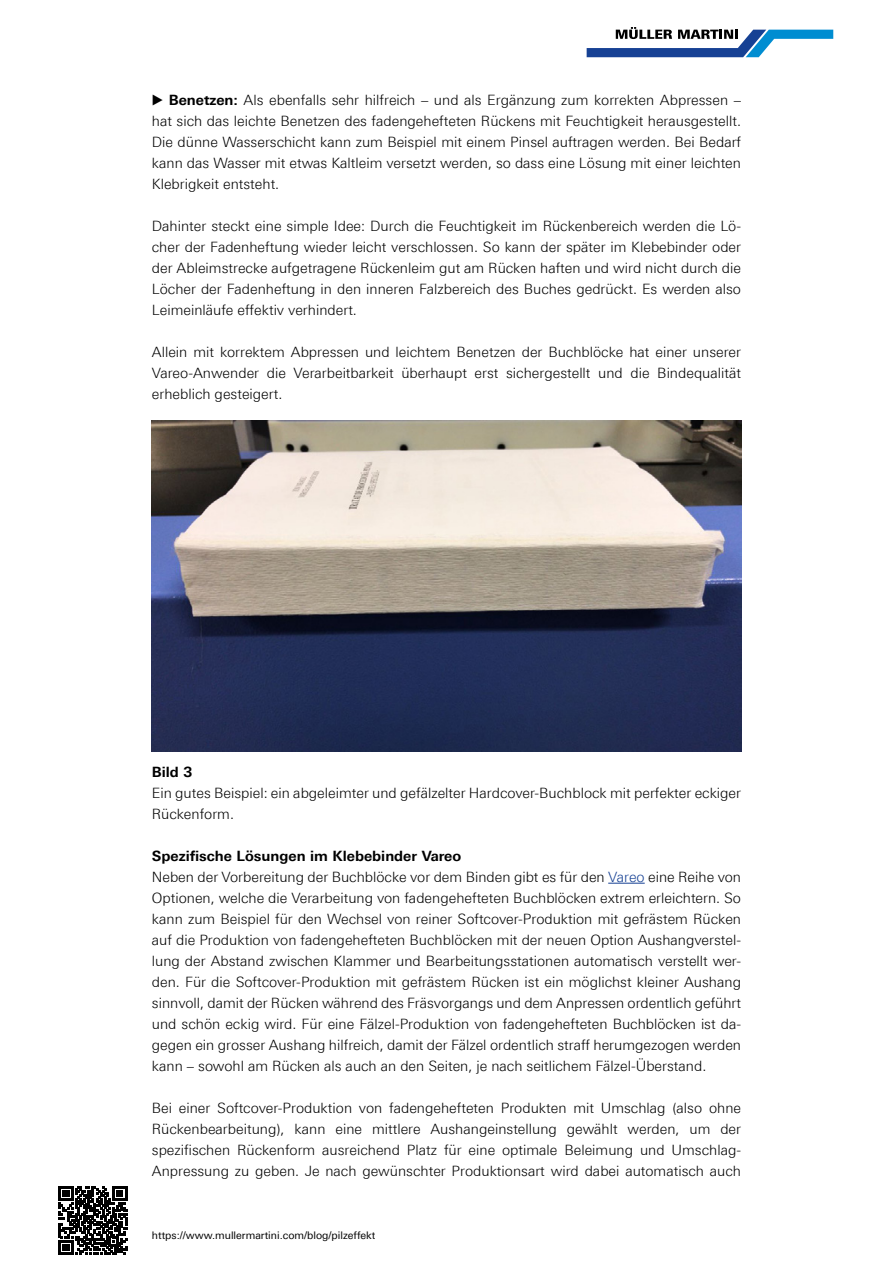
<style>
.page{position:relative;width:893px;height:1263px;background:#fff}
.page>*{position:absolute;margin:0;border:0;box-sizing:border-box;transform-origin:0 0}
.t1{font:300 14.25px/21px "Linotype Univers 330";color:#000;text-align:justify}
.t2{font:700 14.25px "Linotype Univers 630";color:#000}
.t3{font:10.5px "Linotype Univers 430";color:#000}
.s1{font-family:"European Pi Three";font-weight:400}
.s2{font-family:"Linotype Univers 630";font-weight:700}
.s3{color:#164194}
</style>
<div class="page">
<svg style="left:587px;top:27px;width:246px;height:30px"></svg>
<svg style="left:59px;top:1186px;width:68px;height:69px"></svg>
<hr style="left:608px;top:883px;width:37px;height:1px;background:#164194">
<img style="left:152px;top:420px;width:589px;height:331px">
<p class="t1" style="left:152px;top:89px;width:591px"><span class="s1">E</span> <span class="s2">Benetzen:</span> Als ebenfalls sehr hilfreich – und als Ergänzung zum korrekten Abpressen – hat sich das leichte Benetzen des fadengehefteten Rückens mit Feuchtigkeit herausgestellt.<br>Die dünne Wasserschicht kann zum Beispiel mit einem Pinsel auftragen werden. Bei Bedarf kann das Wasser mit etwas Kaltleim versetzt werden, so dass eine Lösung mit einer leichten Klebrigkeit entsteht.</p>
<p class="t1" style="left:152px;top:215px;width:591px">Dahinter steckt eine simple Idee: Durch die Feuchtigkeit im Rückenbereich werden die Lö&shy;cher der Fadenheftung wieder leicht verschlossen. So kann der später im Klebebinder oder der Ableimstrecke aufgetragene Rückenleim gut am Rücken haften und wird nicht durch die Löcher der Fadenheftung in den inneren Falzbereich des Buches gedrückt. Es werden also Leimeinläufe effektiv verhindert.</p>
<p class="t1" style="left:152px;top:341px;width:591px">Allein mit korrektem Abpressen und leichtem Benetzen der Buchblöcke hat einer unserer Vareo-Anwender die Verarbeitbarkeit überhaupt erst sichergestellt und die Bindequalität erheblich gesteigert.</p>
<p class="t2" style="left:152px;top:763px;width:42px">Bild 3</p>
<p class="t1" style="left:152px;top:782px;width:591px">Ein gutes Beispiel: ein abgeleimter und gefälzelter Hardcover-Buchblock mit perfekter eckiger<br>Rückenform.</p>
<p class="t2" style="left:152px;top:847px;width:311px">Spezifische Lösungen im Klebebinder Vareo</p>
<p class="t1" style="left:152px;top:866px;width:591px">Neben der Vorbereitung der Buchblöcke vor dem Binden gibt es für den <span class="s3">Vareo</span> eine Reihe von Optionen, welche die Verarbeitung von fadengehefteten Buchblöcken extrem erleichtern. So kann zum Beispiel für den Wechsel von reiner Softcover-Produktion mit gefrästem Rücken auf die Produktion von fadengehefteten Buchblöcken mit der neuen Option Aushangverstel&shy;lung der Abstand zwischen Klammer und Bearbeitungsstationen automatisch verstellt wer&shy;den. Für die Softcover-Produktion mit gefrästem Rücken ist ein möglichst kleiner Aushang sinnvoll, damit der Rücken während des Fräsvorgangs und dem Anpressen ordentlich geführt und schön eckig wird. Für eine Fälzel-Produktion von fadengehefteten Buchblöcken ist da&shy;gegen ein grosser Aushang hilfreich, damit der Fälzel ordentlich straff herumgezogen werden kann – sowohl am Rücken als auch an den Seiten, je nach seitlichem Fälzel-Überstand.</p>
<p class="t1" style="left:152px;top:1097px;width:591px">Bei einer Softcover-Produktion von fadengehefteten Produkten mit Umschlag (also ohne Rückenbearbeitung), kann eine mittlere Aushangeinstellung gewählt werden, um der spezifischen Rückenform ausreichend Platz für eine optimale Beleimung und Umschlag-Anpressung zu geben. Je nach gewünschter Produktionsart wird dabei automatisch auch</p>
<p class="t3" style="left:152px;top:1229px;width:225px">https://www.mullermartini.com/blog/pilzeffekt</p>
</div>
